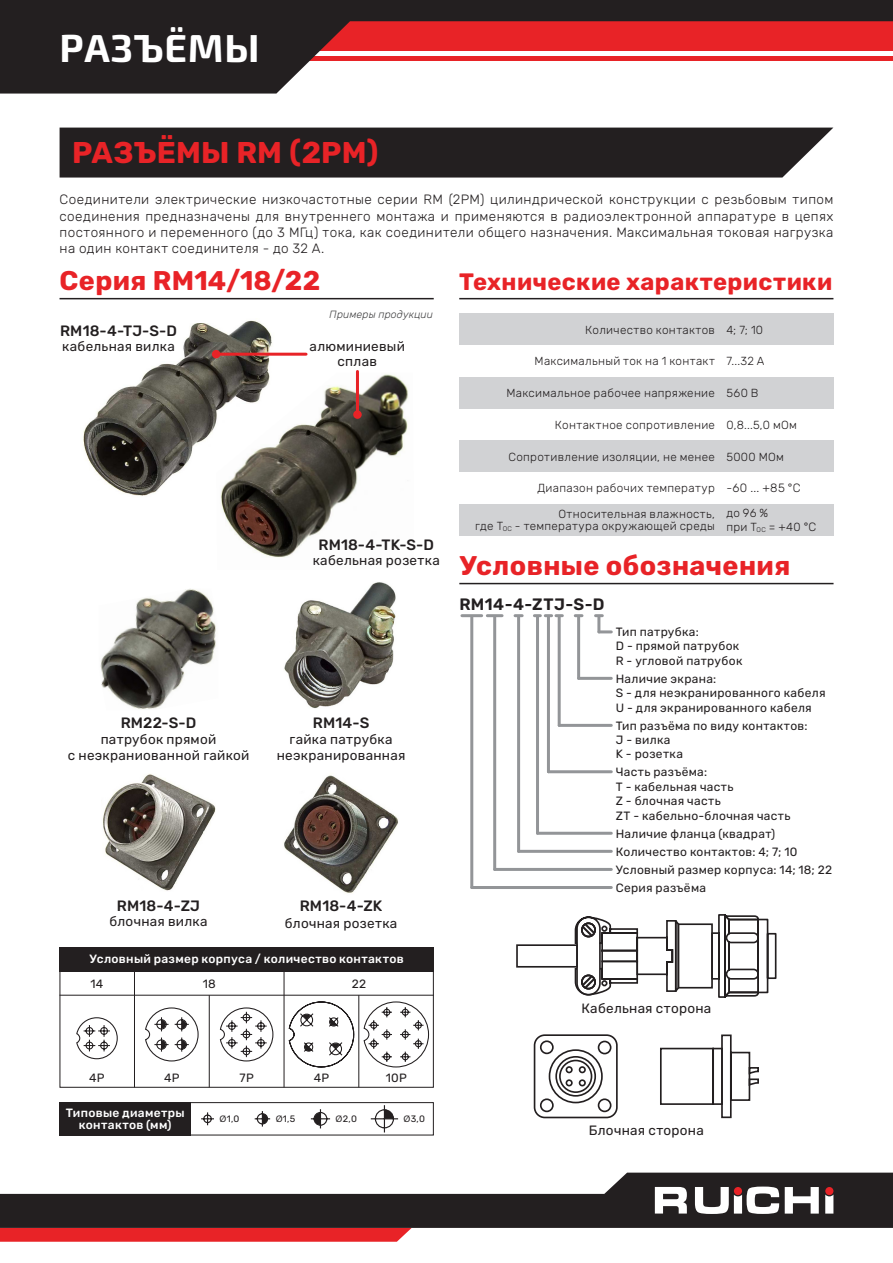
<style>
.page{position:relative;width:893px;height:1263px;background:#fff}
.page>*{position:absolute;margin:0;border:0;box-sizing:border-box;transform-origin:0 0}
.t1{font:700 39px "Exo 2";letter-spacing:.02em;color:#fff}
.t2{font:700 30px "Rubik";letter-spacing:.005em;color:#e82327}
.t3{font:700 27px "Rubik";letter-spacing:.015em;color:#e82327}
.t4{font:700 23.7px "Rubik";letter-spacing:.02em;color:#e82327}
.t5{font:600 16.5px "Rubik";letter-spacing:.025em;color:#231f20}
.t6{font:500 15px "Rubik";letter-spacing:.005em;color:#231f20}
.Текст{font:300 13.5px/16.2px "Rubik";letter-spacing:.03em;color:#231f20;text-align:justify}
.t7{font:13.5px/15px "Rubik";letter-spacing:.02em;color:#231f20;text-align:center}
.t8{font:12px/14.4px "Rubik";letter-spacing:.025em;color:#231f20}
.t9{font:500 12px/12px "Rubik";letter-spacing:.025em;color:#fff;text-align:center}
.ТХ_2{font:300 12px "Rubik";color:#231f20}
.ТХ{font:300 11.7px/12px "Rubik";letter-spacing:.025em;color:#231f20;text-align:right}
.t10{font:italic 300 10.5px "Rubik";letter-spacing:.015em;color:#3e3e3f}
.t11{font:9.3px "Rubik";color:#231f20}
.s1{font-size:6.75px}
.s2{font-size:12px}
.s3{font-family:"Acumin Variable Concept"}
</style>
<div class="page">
<svg style="left:0;top:0;width:893px;height:94px"></svg>
<svg style="left:0;top:1228px;width:412px;height:14px"></svg>
<svg style="left:0;top:1172px;width:893px;height:56px;fill:#231f20"></svg>
<svg style="left:655px;top:1186px;width:178px;height:28px"></svg>
<img style="left:221px;top:374px;width:187px;height:184px">
<img style="left:83px;top:320px;width:199px;height:178px">
<hr style="left:216px;top:353px;width:90px;height:3px;background:#e82327">
<hr style="left:356px;top:371px;width:3px;height:43px;background:#e82327">
<div style="left:212px;top:350px;width:8px;height:8px;background:#e82327;border-radius:50%"></div>
<div style="left:353px;top:410px;width:9px;height:9px;background:#e82327;border-radius:50%"></div>
<div style="left:60px;top:128px;width:773px;height:50px;background:#231f20"></div>
<div style="left:459px;top:314px;width:374px;height:31px;background:#d1d2d4"></div>
<div style="left:459px;top:377px;width:374px;height:32px;background:#d1d2d4"></div>
<div style="left:459px;top:504px;width:374px;height:32px;background:#d1d2d4"></div>
<div style="left:459px;top:441px;width:374px;height:31px;background:#d1d2d4"></div>
<hr style="left:459px;top:298px;width:374px;height:1px;background:#231f20">
<svg style="left:599px;top:630px;width:12px;height:3px"></svg>
<hr style="left:462px;top:614px;width:20px;height:3px;background:#939598">
<hr style="left:487px;top:614px;width:15px;height:3px;background:#939598">
<svg style="left:515px;top:614px;width:7px;height:3px"></svg>
<hr style="left:597px;top:617px;width:3px;height:15px;background:#939598">
<hr style="left:577px;top:617px;width:3px;height:61px;background:#939598">
<hr style="left:536px;top:617px;width:3px;height:216px;background:#939598">
<hr style="left:547px;top:617px;width:3px;height:155px;background:#939598">
<hr style="left:558px;top:617px;width:3px;height:108px;background:#939598">
<hr style="left:517px;top:617px;width:3px;height:234px;background:#939598">
<hr style="left:470px;top:617px;width:3px;height:270px;background:#939598">
<hr style="left:493px;top:617px;width:3px;height:252px;background:#939598">
<hr style="left:559px;top:724px;width:52px;height:3px;background:#939598">
<hr style="left:579px;top:677px;width:32px;height:3px;background:#939598">
<hr style="left:548px;top:770px;width:63px;height:3px;background:#939598">
<hr style="left:537px;top:832px;width:74px;height:3px;background:#939598">
<hr style="left:519px;top:850px;width:92px;height:3px;background:#939598">
<hr style="left:495px;top:868px;width:116px;height:3px;background:#939598">
<hr style="left:472px;top:886px;width:139px;height:3px;background:#939598">
<hr style="left:459px;top:583px;width:374px;height:1px;background:#231f20">
<svg style="left:534px;top:614px;width:28px;height:3px"></svg>
<svg style="left:575px;top:614px;width:7px;height:3px"></svg>
<svg style="left:596px;top:614px;width:6px;height:3px"></svg>
<hr style="left:60px;top:298px;width:374px;height:1px;background:#231f20">
<svg style="left:201px;top:1112px;width:13px;height:14px"></svg>
<div style="left:60px;top:1102px;width:374px;height:33px;border:1px solid #231f20"></div>
<div style="left:60px;top:1102px;width:131px;height:33px;background:#231f20"></div>
<img style="left:103px;top:774px;width:113px;height:117px">
<img style="left:284px;top:775px;width:115px;height:118px">
<img style="left:284px;top:582px;width:112px;height:127px">
<img style="left:100px;top:589px;width:116px;height:120px">
<svg style="left:516px;top:914px;width:261px;height:84px"></svg>
<svg style="left:254px;top:1111px;width:17px;height:16px"></svg>
<svg style="left:310px;top:1109px;width:21px;height:20px"></svg>
<svg style="left:370px;top:1105px;width:29px;height:29px"></svg>
<svg style="left:76px;top:1017px;width:42px;height:43px"></svg>
<svg style="left:219px;top:1007px;width:55px;height:55px"></svg>
<svg style="left:363px;top:1001px;width:67px;height:67px"></svg>
<div style="left:60px;top:971px;width:374px;height:117px;border:1px solid #231f20"></div>
<div style="left:60px;top:947px;width:374px;height:25px;background:#231f20"></div>
<hr style="left:358px;top:995px;width:1px;height:92px;background:#231f20">
<hr style="left:284px;top:971px;width:1px;height:116px;background:#231f20">
<hr style="left:209px;top:995px;width:1px;height:92px;background:#231f20">
<hr style="left:134px;top:971px;width:1px;height:116px;background:#231f20">
<hr style="left:60px;top:995px;width:374px;height:1px;background:#231f20">
<svg style="left:145px;top:1007px;width:54px;height:55px"></svg>
<svg style="left:288px;top:1001px;width:67px;height:67px"></svg>
<svg style="left:533px;top:1034px;width:85px;height:85px"></svg>
<svg style="left:660px;top:1034px;width:99px;height:85px"></svg>
<h1 class="t1" style="left:60px;top:21px;width:201px">РАЗЪЁМЫ</h1>
<p class="t2" style="left:72px;top:136px;width:308px">РАЗЪЁМЫ RM (2РМ)</p>
<p class="Текст" style="left:60px;top:192px;width:775px">Соединители электрические низкочастотные серии RM (2РМ) цилиндрической конструкции с резьбовым типом соединения предназначены для внутреннего монтажа и применяются в радиоэлектронной аппаратуре в цепях постоянного и переменного (до 3 МГц) тока, как соединители общего назначения. Максимальная токовая нагрузка на один контакт соединителя - до 32 А.</p>
<p class="t3" style="left:60px;top:265px;width:262px">Серия RM14/18/22</p>
<p class="t10" style="left:329px;top:309px;width:105px">Примеры продукции</p>
<p class="t6" style="left:60px;top:322px;width:118px">RM18-4-TJ-S-D</p>
<p class="t7" style="left:62px;top:339px;width:114px">кабельная вилка</p>
<p class="t7" style="left:310px;top:339px;width:97px">алюминиевый сплав</p>
<p class="t6" style="left:318px;top:537px;width:117px">RM18-4-TK-S-D</p>
<p class="t7" style="left:313px;top:553px;width:129px">кабельная розетка</p>
<p class="t6" style="left:121px;top:714px;width:77px">RM22-S-D</p>
<p class="t7" style="left:101px;top:732px;width:117px">патрубок прямой</p>
<p class="t7" style="left:68px;top:748px;width:183px">с неэкраниованной гайкой</p>
<p class="t6" style="left:313px;top:714px;width:58px">RM14-S</p>
<p class="t7" style="left:277px;top:732px;width:130px;line-height:16.2px">гайка патрубка неэкранированная</p>
<p class="t6" style="left:117px;top:898px;width:85px">RM18-4-ZJ</p>
<p class="t7" style="left:109px;top:914px;width:100px">блочная вилка</p>
<p class="t6" style="left:300px;top:898px;width:84px">RM18-4-ZK</p>
<p class="t7" style="left:285px;top:916px;width:114px">блочная розетка</p>
<p class="t9" style="left:90px;top:954px;width:316px">Условный размер корпуса / количество контактов</p>
<p class="t8" style="left:91px;top:977px;width:14px">14</p>
<p class="t8" style="left:203px;top:977px;width:14px">18</p>
<p class="t8" style="left:352px;top:977px;width:16px">22</p>
<p class="t4" style="left:459px;top:268px;width:374px">Технические характеристики</p>
<p class="ТХ" style="left:585px;top:324px;width:131px">Количество контактов</p>
<p class="ТХ" style="left:726px;top:324px;width:38px">4; 7; 10</p>
<p class="ТХ" style="left:535px;top:356px;width:182px">Максимальный ток на 1 контакт</p>
<p class="ТХ" style="left:726px;top:356px;width:40px">7...32 А</p>
<p class="ТХ" style="left:507px;top:387px;width:210px">Максимальное рабочее напряжение</p>
<p class="ТХ" style="left:726px;top:387px;width:34px">560 В</p>
<p class="ТХ" style="left:555px;top:419px;width:162px">Контактное сопротивление</p>
<p class="ТХ" style="left:726px;top:419px;width:72px">0,8...5,0 мОм</p>
<p class="ТХ" style="left:508px;top:451px;width:208px">Сопротивление изоляции, не менее</p>
<p class="ТХ" style="left:726px;top:451px;width:59px">5000 МОм</p>
<p class="ТХ" style="left:537px;top:482px;width:179px">Диапазон рабочих температур</p>
<p class="ТХ_2" style="left:726px;top:482px;width:76px">-60 ... +85 °C</p>
<p class="ТХ" style="left:475px;top:508px;width:241px">Относительная влажность,<br>где Т<span class="s1">ОС</span> - температура окружающей среды</p>
<p class="ТХ" style="left:726px;top:506px;width:92px;line-height:14.4px;text-align:left">до 96 %<br>при Т<span class="s1">ОС</span> = +40 <span class="s2">°C</span></p>
<p class="t3" style="left:459px;top:550px;width:332px">Условные обозначения</p>
<p class="t5" style="left:459px;top:595px;width:147px">RM14-4-ZTJ-S-D</p>
<p class="t8" style="left:616px;top:625px;width:85px">Тип патрубка:</p>
<p class="t8" style="left:616px;top:639px;width:125px">D - прямой патрубок</p>
<p class="t8" style="left:616px;top:654px;width:128px">R - угловой патрубок</p>
<p class="t8" style="left:616px;top:672px;width:211px">Наличие экрана:<br>S - для неэкранированного кабеля</p>
<p class="t8" style="left:616px;top:701px;width:198px">U - для экранированного кабеля</p>
<p class="t8" style="left:616px;top:719px;width:193px">Тип разъёма по виду контактов:</p>
<p class="t8" style="left:616px;top:733px;width:56px">J - вилка</p>
<p class="t8" style="left:616px;top:747px;width:69px">K - розетка</p>
<p class="t8" style="left:616px;top:765px;width:119px">Часть разъёма:<br>T - кабельная часть</p>
<p class="t8" style="left:616px;top:794px;width:106px">Z - блочная часть</p>
<p class="t8" style="left:616px;top:809px;width:176px">ZT - кабельно-блочная часть</p>
<p class="t8" style="left:616px;top:827px;width:161px">Наличие фланца (квадрат)</p>
<p class="t8" style="left:616px;top:845px;width:183px">Количество контактов: 4; 7; 10</p>
<p class="t8" style="left:616px;top:863px;width:218px">Условный размер корпуса: 14; 18; 22</p>
<p class="t8" style="left:616px;top:881px;width:92px">Серия разъёма</p>
<p class="t7" style="left:581px;top:1001px;width:131px">Кабельная сторона</p>
<p class="t8" style="left:89px;top:1071px;width:17px">4P</p>
<p class="t8" style="left:164px;top:1071px;width:17px">4P</p>
<p class="t8" style="left:240px;top:1071px;width:16px">7P</p>
<p class="t8" style="left:314px;top:1071px;width:17px">4P</p>
<p class="t8" style="left:386px;top:1071px;width:22px">10P</p>
<p class="t9" style="left:66px;top:1107px;width:121px">Типовые диаметры контактов (мм)</p>
<p class="t11" style="left:220px;top:1114px;width:21px"><span class="s3">Ø</span>1,0</p>
<p class="t11" style="left:276px;top:1114px;width:21px"><span class="s3">Ø</span>1,5</p>
<p class="t11" style="left:336px;top:1114px;width:23px"><span class="s3">Ø</span>2,0</p>
<p class="t11" style="left:404px;top:1114px;width:23px"><span class="s3">Ø</span>3,0</p>
<p class="t7" style="left:589px;top:1123px;width:116px">Блочная сторона</p>
</div>
